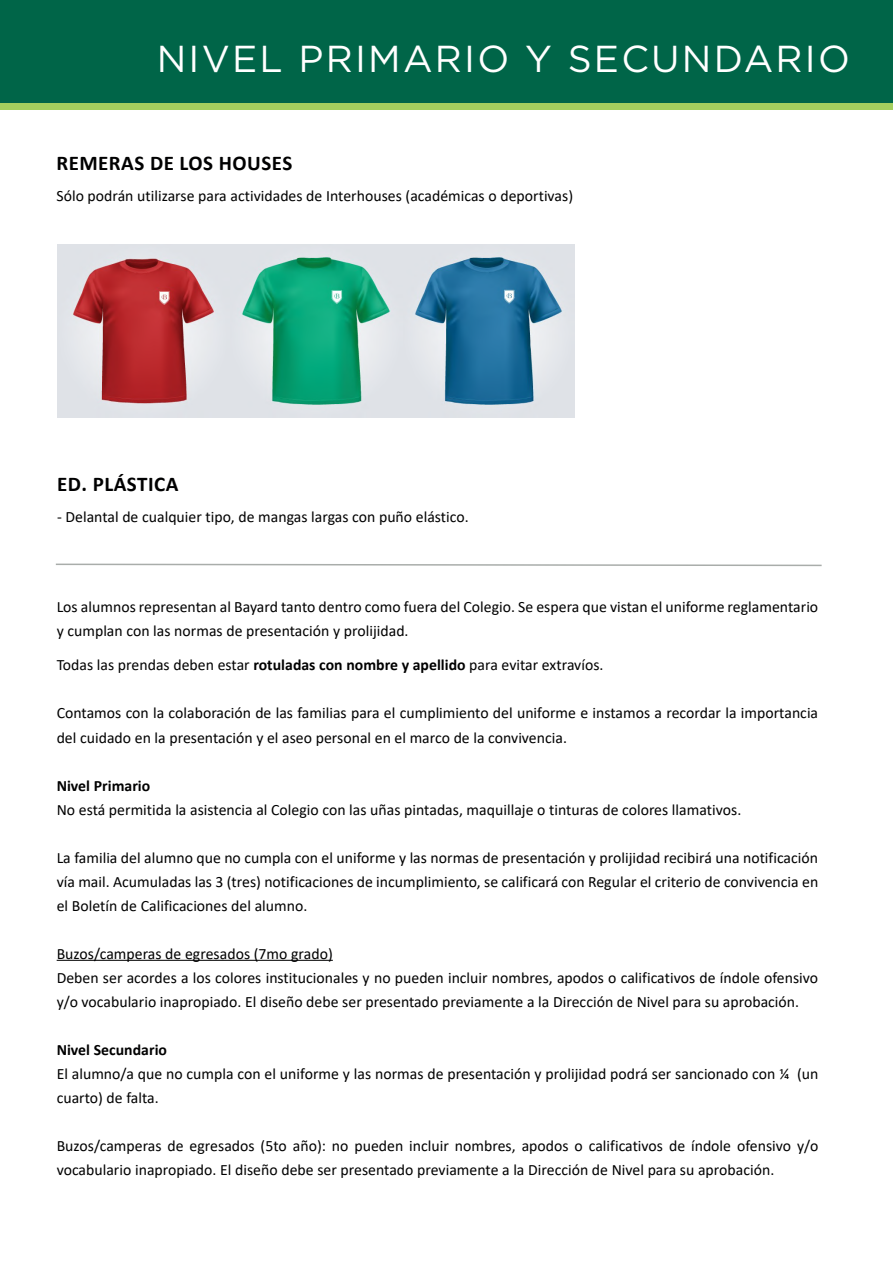
<style>
.page{position:relative;width:893px;height:1263px;background:#fff}
.page>*{position:absolute;margin:0;border:0;box-sizing:border-box;transform-origin:0 0}
.t1{font:37.5px "Gotham";letter-spacing:.06em;color:#fff}
.t2{font:700 21px "Calibri";letter-spacing:.02em;color:#000001}
.t3{font:15.75px/24px "Calibri";color:#000001}
.t4{font:700 15.75px "Calibri";color:#000001}
.s1{font-weight:700}
</style>
<div class="page">
<hr style="left:57px;top:960px;width:276px;height:1px;background:#000001">
<img style="left:58px;top:245px;width:517px;height:172px">
<div style="left:0;top:103px;width:893px;height:7px;background:#a4cf5e"></div>
<div style="left:0;top:0;width:893px;height:103px;background:#006548"></div>
<svg style="left:55px;top:563px;width:767px;height:4px"></svg>
<h1 class="t1" style="left:157px;top:35px;width:695px">NIVEL PRIMARIO Y SECUNDARIO</h1>
<h2 class="t2" style="left:56px;top:148px;width:237px">REMERAS DE LOS HOUSES</h2>
<p class="t3" style="left:56px;top:184px;width:518px">Sólo podrán utilizarse para actividades de Interhouses (académicas o deportivas)</p>
<h2 class="t2" style="left:57px;top:469px;width:123px">ED. PLÁSTICA</h2>
<p class="t3" style="left:57px;top:505px;width:413px">- Delantal de cualquier tipo, de mangas largas con puño elástico.</p>
<p class="t3" style="left:57px;top:594px;width:763px">Los alumnos representan al Bayard tanto dentro como fuera del Colegio. Se espera que vistan el uniforme reglamentario y cumplan con las normas de presentación y prolijidad.</p>
<p class="t3" style="left:57px;top:653px;width:548px">Todas las prendas deben estar <span class="s1">rotuladas con nombre y apellido</span> para evitar extravíos.</p>
<p class="t3" style="left:57px;top:701px;width:763px">Contamos con la colaboración de las familias para el cumplimiento del uniforme e instamos a recordar la importancia del cuidado en la presentación y el aseo personal en el marco de la convivencia.</p>
<p class="t4" style="left:57px;top:774px;width:95px">Nivel Primario</p>
<p class="t3" style="left:57px;top:797px;width:686px">No está permitida la asistencia al Colegio con las uñas pintadas, maquillaje o tinturas de colores llamativos.</p>
<p class="t3" style="left:57px;top:845px;width:763px;text-align:justify">La familia del alumno que no cumpla con el uniforme y las normas de presentación y prolijidad recibirá una notificación vía mail. Acumuladas las 3 (tres) notificaciones de incumplimiento, se calificará con Regular el criterio de convivencia en el Boletín de Calificaciones del alumno.</p>
<p class="t3" style="left:57px;top:941px;width:763px">Buzos/camperas de egresados (7mo grado)<br>Deben ser acordes a los colores institucionales y no pueden incluir nombres, apodos o calificativos de índole ofensivo y/o vocabulario inapropiado. El diseño debe ser presentado previamente a la Dirección de Nivel para su aprobación.</p>
<p class="t4" style="left:57px;top:1038px;width:112px">Nivel Secundario</p>
<p class="t3" style="left:57px;top:1061px;width:763px">El alumno/a que no cumpla con el uniforme y las normas de presentación y prolijidad podrá ser sancionado con ¼ (un cuarto) de falta.</p>
<p class="t3" style="left:57px;top:1133px;width:763px">Buzos/camperas de egresados (5to año): no pueden incluir nombres, apodos o calificativos de índole ofensivo y/o vocabulario inapropiado. El diseño debe ser presentado previamente a la Dirección de Nivel para su aprobación.</p>
</div>
